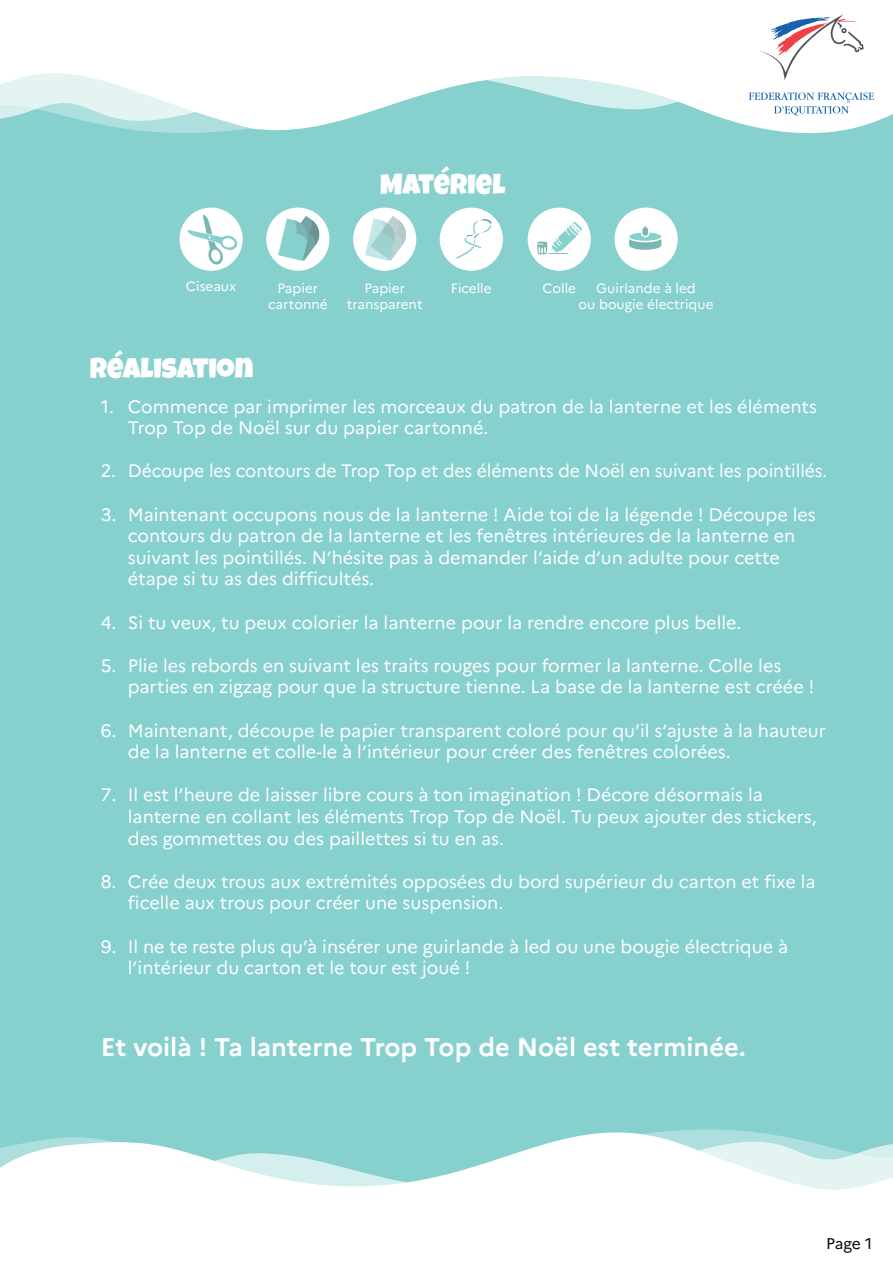
<style>
.page{position:relative;width:893px;height:1263px;background:#86d0ce}
.page>*{position:absolute;margin:0;border:0;box-sizing:border-box;transform-origin:0 0}
.t1{font:28.5px "Luckiest Guy";letter-spacing:-.005em;color:#fff}
.t2{font:700 25.5px "Marianne";color:#fff}
.t3{font:18px/21.6px "Marianne";color:#fff}
.t4{font:15.45px "Marianne";color:#05060b}
.t5{font:13.5px/16.2px "Marianne";color:#fff;text-align:center}
</style>
<div class="page">
<div style="left:0;top:1202px;width:893px;height:61px;background:#fff"></div>
<svg style="left:32px;top:1129px;width:777px;height:13px"></svg>
<svg style="left:0;top:1142px;width:893px;height:60px;fill:#fff"></svg>
<svg style="left:0;top:0;width:893px;height:134px;fill:#fff"></svg>
<svg style="left:759px;top:14px;width:105px;height:66px;background:#e9e3e7"></svg>
<svg style="left:749px;top:92px;width:125px;height:24px;background:#dbe6f1"></svg>
<div style="left:353px;top:208px;width:63px;height:63px;background:#fff;border-radius:50%"></div>
<svg style="left:365px;top:216px;width:41px;height:45px"></svg>
<div style="left:179px;top:208px;width:64px;height:63px;background:#fff;border-radius:50%"></div>
<svg style="left:187px;top:214px;width:51px;height:51px"></svg>
<div style="left:266px;top:208px;width:63px;height:63px;background:#fff;border-radius:50%"></div>
<svg style="left:278px;top:216px;width:43px;height:45px"></svg>
<div style="left:440px;top:208px;width:63px;height:63px;background:#fff;border-radius:50%"></div>
<svg style="left:456px;top:219px;width:36px;height:40px"></svg>
<div style="left:614px;top:208px;width:64px;height:63px;background:#fff;border-radius:50%"></div>
<svg style="left:629px;top:226px;width:32px;height:24px"></svg>
<div style="left:528px;top:208px;width:63px;height:63px;background:#fff;border-radius:50%"></div>
<svg style="left:537px;top:222px;width:45px;height:32px"></svg>
<h1 class="t1" style="left:380px;top:165px;width:127px">MATÉRIEL</h1>
<p class="t5" style="left:186px;top:277px;width:52px">Ciseaux</p>
<p class="t5" style="left:268px;top:279px;width:61px">Papier cartonné</p>
<p class="t5" style="left:451px;top:279px;width:42px">Ficelle</p>
<p class="t5" style="left:579px;top:279px;width:136px">Guirlande à led<br>ou bougie électrique</p>
<p class="t5" style="left:347px;top:279px;width:77px">Papier transparent</p>
<p class="t5" style="left:542px;top:279px;width:35px">Colle</p>
<h1 class="t1" style="left:90px;top:350px;width:165px">RÉALISATION</h1>
<p class="t3" style="left:128px;top:394px;width:691px;text-indent:-27px">1. Commence par imprimer les morceaux du patron de la lanterne et les éléments<br>Trop Top de Noël sur du papier cartonné.</p>
<p class="t3" style="left:101px;top:459px;width:728px">2. Découpe les contours de Trop Top et des éléments de Noël en suivant les pointillés.</p>
<p class="t3" style="left:128px;top:502px;width:690px;text-indent:-27px">3. Maintenant occupons nous de la lanterne ! Aide toi de la légende ! Découpe les contours du patron de la lanterne et les fenêtres intérieures de la lanterne en suivant les pointillés. N’hésite pas à demander l’aide d’un adulte pour cette étape si tu as des difficultés.</p>
<p class="t3" style="left:101px;top:610px;width:642px">4. Si tu veux, tu peux colorier la lanterne pour la rendre encore plus belle.</p>
<p class="t3" style="left:128px;top:653px;width:688px;text-indent:-27px">5. Plie les rebords en suivant les traits rouges pour former la lanterne. Colle les parties en zigzag pour que la structure tienne. La base de la lanterne est créée !</p>
<p class="t3" style="left:128px;top:718px;width:700px;text-indent:-27px">6. Maintenant, découpe le papier transparent coloré pour qu’il s’ajuste à la hauteur de la lanterne et colle-le à l’intérieur pour créer des fenêtres colorées.</p>
<p class="t3" style="left:128px;top:783px;width:690px;text-indent:-27px">7. Il est l’heure de laisser libre cours à ton imagination ! Décore désormais la lanterne en collant les éléments Trop Top de Noël. Tu peux ajouter des stickers, des gommettes ou des paillettes si tu en as.</p>
<p class="t3" style="left:128px;top:869px;width:689px;text-indent:-27px">8. Crée deux trous aux extrémités opposées du bord supérieur du carton et fixe la ficelle aux trous pour créer une suspension.</p>
<p class="t3" style="left:128px;top:934px;width:662px;text-indent:-27px">9. Il ne te reste plus qu’à insérer une guirlande à led ou une bougie électrique à l’intérieur du carton et le tour est joué !</p>
<h2 class="t2" style="left:101px;top:1027px;width:646px">Et voilà ! Ta lanterne Trop Top de Noël est terminée.</h2>
<p class="t4" style="left:826px;top:1232px;width:47px">Page 1</p>
</div>
